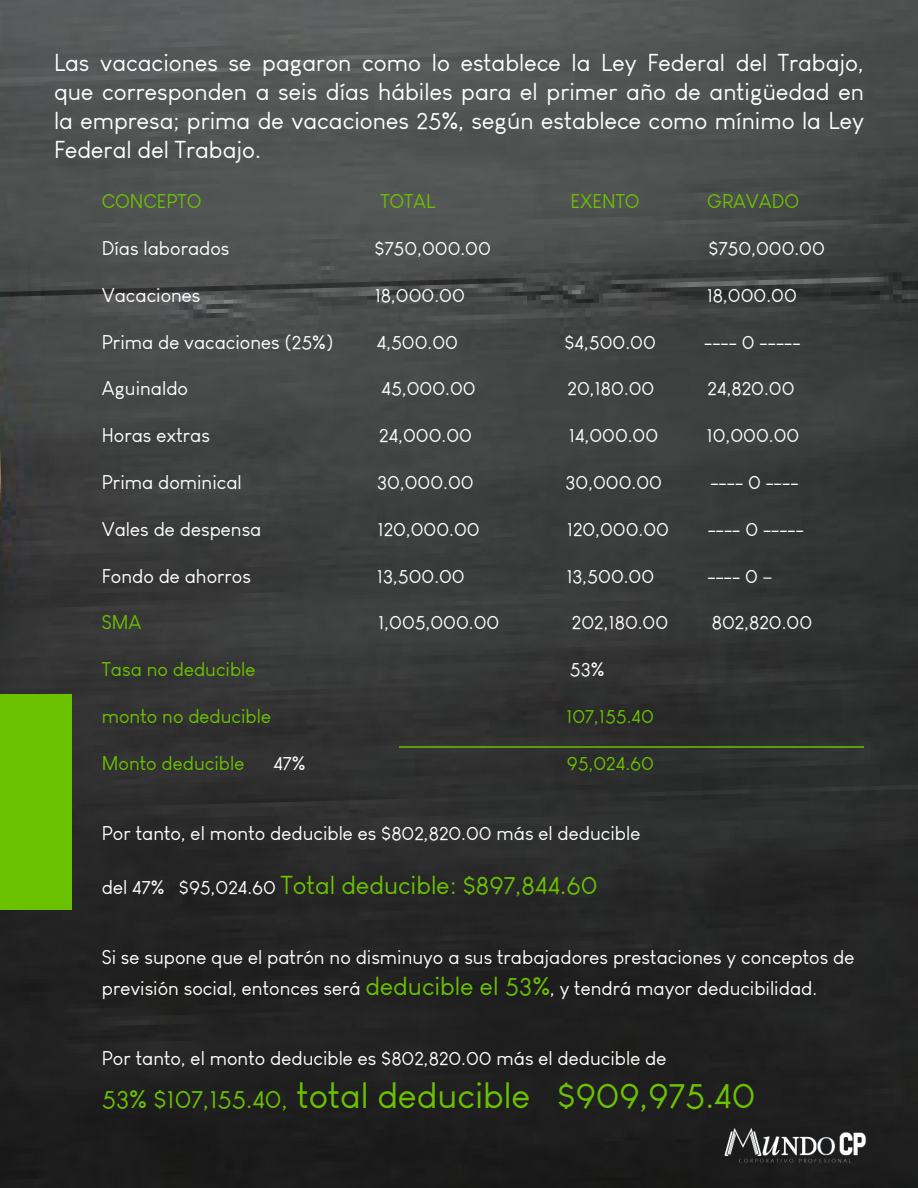
<style>
.page{position:relative;width:918px;height:1188px;background:#fff}
.page>*{position:absolute;margin:0;border:0;box-sizing:border-box;transform-origin:0 0}
.t1{font:36px "Louis George Cafe";color:#6bc200}
.t2{font:25.5px "Louis George Cafe";color:#6bc200}
.t3{font:24px/28.8px "Louis George Cafe";color:#fff;text-align:justify}
.t4{font:19.5px/30.6px "Louis George Cafe";color:#fff}
.t5{font:19.5px "Louis George Cafe";color:#6bc200}
.s1{font-size:19.5px;color:#fff}
.s2{font-size:25.5px;color:#6bc200}
.s3{font-size:25.5px}
</style>
<div class="page">
<img style="left:0;top:0;width:918px;height:1188px">
<div style="left:0;top:694px;width:72px;height:216px;background:#6bc200"></div>
<hr style="left:399px;top:746px;width:465px;height:2px;background:#6bc200">
<img style="left:700px;top:1099px;width:180px;height:89px">
<p class="t3" style="left:54px;top:49px;width:812px">Las vacaciones se pagaron como lo establece la Ley Federal del Trabajo, que corresponden a seis días hábiles para el primer año de antigüedad en la empresa; prima de vacaciones 25%, según establece como mínimo la Ley Federal del Trabajo.</p>
<p class="t5" style="left:102px;top:190px;width:101px">CONCEPTO</p>
<p class="t5" style="left:380px;top:190px;width:56px">TOTAL</p>
<p class="t5" style="left:571px;top:190px;width:70px">EXENTO</p>
<p class="t5" style="left:707px;top:190px;width:93px">GRAVADO</p>
<p class="t4" style="left:102px;top:233px;width:129px">Días laborados</p>
<p class="t4" style="left:375px;top:233px;width:118px">$750,000.00</p>
<p class="t4" style="left:709px;top:233px;width:118px">$750,000.00</p>
<p class="t4" style="left:102px;top:280px;width:100px">Vacaciones</p>
<p class="t4" style="left:375px;top:280px;width:92px">18,000.00</p>
<p class="t4" style="left:707px;top:280px;width:92px">18,000.00</p>
<p class="t4" style="left:102px;top:327px;width:233px">Prima de vacaciones (25%)</p>
<p class="t4" style="left:377px;top:327px;width:83px">4,500.00</p>
<p class="t4" style="left:564px;top:327px;width:93px">$4,500.00</p>
<p class="t4" style="left:704px;top:327px;width:98px">---- 0 -----</p>
<p class="t4" style="left:102px;top:373px;width:88px">Aguinaldo</p>
<p class="t4" style="left:382px;top:373px;width:96px">45,000.00</p>
<p class="t4" style="left:568px;top:373px;width:88px">20,180.00</p>
<p class="t4" style="left:708px;top:373px;width:88px">24,820.00</p>
<p class="t4" style="left:102px;top:420px;width:110px">Horas extras</p>
<p class="t4" style="left:379px;top:420px;width:94px">24,000.00</p>
<p class="t4" style="left:569px;top:420px;width:91px">14,000.00</p>
<p class="t4" style="left:707px;top:420px;width:94px">10,000.00</p>
<p class="t4" style="left:102px;top:467px;width:141px">Prima dominical</p>
<p class="t4" style="left:377px;top:467px;width:98px">30,000.00</p>
<p class="t4" style="left:566px;top:467px;width:98px">30,000.00</p>
<p class="t4" style="left:710px;top:467px;width:90px">---- 0 ----</p>
<p class="t4" style="left:102px;top:514px;width:161px">Vales de despensa</p>
<p class="t4" style="left:378px;top:514px;width:104px">120,000.00</p>
<p class="t4" style="left:567px;top:514px;width:104px">120,000.00</p>
<p class="t4" style="left:708px;top:514px;width:98px">---- 0 -----</p>
<p class="t4" style="left:102px;top:561px;width:151px">Fondo de ahorros</p>
<p class="t4" style="left:377px;top:561px;width:89px">13,500.00</p>
<p class="t4" style="left:566px;top:561px;width:89px">13,500.00</p>
<p class="t4" style="left:708px;top:561px;width:66px">---- 0 –</p>
<p class="t5" style="left:102px;top:611px;width:41px">SMA</p>
<p class="t4" style="left:378px;top:607px;width:123px">1,005,000.00</p>
<p class="t4" style="left:572px;top:607px;width:98px">202,180.00</p>
<p class="t4" style="left:712px;top:607px;width:102px">802,820.00</p>
<p class="t5" style="left:102px;top:658px;width:155px">Tasa no deducible</p>
<p class="t4" style="left:570px;top:654px;width:36px">53%</p>
<p class="t5" style="left:102px;top:705px;width:171px">monto no deducible</p>
<p class="t5" style="left:566px;top:705px;width:90px">107,155.40</p>
<p class="t5" style="left:102px;top:751px;width:144px">Monto deducible</p>
<p class="t4" style="left:273px;top:748px;width:34px">47%</p>
<p class="t5" style="left:567px;top:751px;width:89px">95,024.60</p>
<p class="t4" style="left:102px;top:818px;width:540px">Por tanto, el monto deducible es $802,820.00 más el deducible</p>
<p class="t2" style="left:102px;top:870px;width:497px"><span class="s1">del 47% $95,024.60</span> Total deducible: $897,844.60</p>
<p class="t4" style="left:102px;top:942px;width:754px">Si se supone que el patrón no disminuyo a sus trabajadores prestaciones y conceptos de previsión social, entonces será <span class="s2">deducible el 53%</span>, y tendrá mayor deducibilidad.</p>
<p class="t4" style="left:102px;top:1043px;width:566px">Por tanto, el monto deducible es $802,820.00 más el deducible de</p>
<p class="t1" style="left:102px;top:1074px;width:655px"><span class="s3">53% $107,155.40,</span> total deducible $909,975.40</p>
</div>
